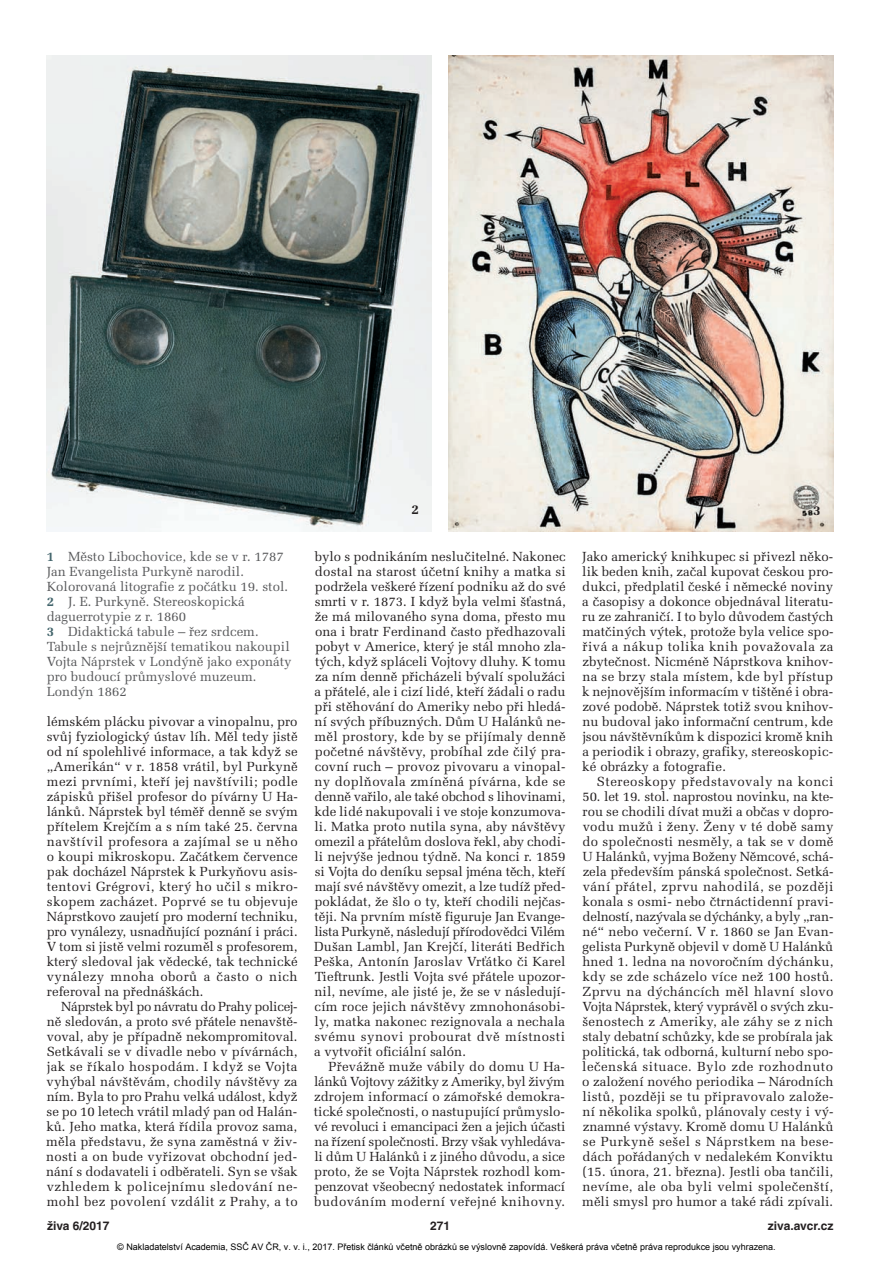
<style>
.page{position:relative;width:893px;height:1263px;background:#fff}
.page>*{position:absolute;margin:0;border:0;box-sizing:border-box;transform-origin:0 0}
.t1{font:700 13.5px "Melior CE";color:#231f20}
.t2{font:13.2px/15px "Melior CE";letter-spacing:.025em;color:#231f20;text-align:justify}
.t3{font:13.2px/15px "Melior CE";color:#57585a}
.t4{font:700 12px "Helvetica CE";color:#231f20}
.t5{font:9px "Arial";color:#000}
.s1{font-weight:700;color:#43656c}
</style>
<div class="page">
<img style="left:449px;top:55px;width:384px;height:476px">
<img style="left:47px;top:55px;width:385px;height:476px">
<p class="t3" style="left:47px;top:551px;width:246px"><span class="s1">1</span> Město Libochovice, kde se v r. 1787<br>Jan Evangelista Purkyně narodil.<br>Kolorovaná litografie z počátku 19. stol.<br><span class="s1">2</span> J. E. Purkyně. Stereoskopická daguerrotypie z r. 1860<br><span class="s1">3</span> Didaktická tabule – řez srdcem.<br>Tabule s nejrůznější tematikou nakoupil<br>Vojta Náprstek v Londýně jako exponáty pro budoucí průmyslové muzeum.<br>Londýn 1862</p>
<p class="t2" style="left:47px;top:716px;width:253px">lémském plácku pivovar a vinopalnu, pro svůj fyziologický ústav líh. Měl tedy jistě od ní spolehlivé informace, a tak když se „Amerikán“ v r. 1858 vrátil, byl Purkyně mezi prvními, kteří jej navštívili; podle zápisků přišel profesor do pívárny U Ha - lánků. Náprstek byl téměř denně se svým přítelem Krejčím a s ním také 25. června navštívil profesora a zajímal se u něho o koupi mikroskopu. Začátkem července pak docházel Náprstek k Purkyňovu asis - tentovi Grégrovi, který ho učil s mikro&shy;skopem zacházet. Poprvé se tu objevuje Ná prstkovo zaujetí pro moderní techniku, pro vynálezy, usnadňující poznání i práci.<br>V tom si jistě velmi rozuměl s profesorem, který sledoval jak vědecké, tak technické vynálezy mnoha oborů a často o nich referoval na přednáškách.</p>
<p class="t2" style="left:46px;top:1001px;width:253px;text-indent:15px">Náprstek byl po návratu do Prahy policej - ně sledován, a proto své přátele nenavště - voval, aby je případně nekompromitoval.<br>Setkávali se v divadle nebo v pívárnách, jak se říkalo hospodám. I když se Vojta vyhýbal návštěvám, chodily návštěvy za ním. Byla to pro Prahu velká událost, když se po 10 letech vrátil mladý pan od Halán&shy;ků. Jeho matka, která řídila provoz sama, měla představu, že syna zaměstná v živ&shy;nosti a on bude vyřizovat obchodní jed&shy;nání s dodavateli i odběrateli. Syn se však vzhledem k policejnímu sledování ne - mohl bez povolení vzdálit z Prahy, a to</p>
<p class="t1" style="left:411px;top:505px;width:9px">2</p>
<p class="t1" style="left:813px;top:506px;width:9px">3</p>
<p class="t2" style="left:314px;top:551px;width:253px">bylo s podnikáním neslučitelné. Nakonec dostal na starost účetní knihy a matka si podržela veškeré řízení podniku až do své smrti v r. 1873. I když byla velmi šťastná, že má milovaného syna doma, přesto mu ona i bratr Ferdinand často předhazovali pobyt v Americe, který je stál mnoho zla&shy;tých, když spláceli Vojtovy dluhy. K tomu za ním denně přicházeli bývalí spolužáci a přátelé, ale i cizí lidé, kteří žádali o radu při stěhování do Ameriky nebo při hledá&shy;ní svých příbuzných. Dům U Halánků ne - měl prostory, kde by se přijímaly denně početné návštěvy, probíhal zde čilý pra&shy;covní ruch – provoz pivovaru a vinopal&shy;ny doplňovala zmíněná pívárna, kde se denně vařilo, ale také obchod s lihovinami, kde lidé nakupovali i ve stoje konzumova - li. Matka proto nutila syna, aby návštěvy omezil a přátelům doslova řekl, aby chodi - li nejvýše jednou týdně. Na konci r. 1859 si Vojta do deníku sepsal jména těch, kteří mají své návštěvy omezit, a lze tudíž před&shy;pokládat, že šlo o ty, kteří chodili nejčas&shy;těji. Na prvním místě figuruje Jan Evange&shy;lista Purkyně, následují přírodovědci Vilém Dušan Lambl, Jan Krejčí, literáti Bedřich Peška, Antonín Jaroslav Vrťátko či Karel Tieftrunk. Jestli Vojta své přátele upozor&shy;nil, nevíme, ale jisté je, že se v následují&shy;cím roce jejich návštěvy zmnohonásobi&shy;ly, matka nakonec rezignovala a nechala svému synovi probourat dvě místnosti a vytvořit oficiální salón.</p>
<p class="t2" style="left:314px;top:1061px;width:253px;text-indent:15px">Převážně muže vábily do domu U Ha - lánků Vojtovy zážitky z Ameriky, byl živým zdrojem informací o zámořské demokra&shy;tické společnosti, o nastupující průmyslo&shy;vé revoluci i emancipaci žen a jejich účasti na řízení společnosti. Brzy však vyhledáva - li dům U Halánků i z jiného důvodu, a sice proto, že se Vojta Náprstek rozhodl kom&shy;penzovat všeobecný nedostatek informací budováním moderní veřejné knihovny.</p>
<p class="t2" style="left:582px;top:551px;width:253px">Jako americký knihkupec si přivezl něko&shy;lik beden knih, začal kupovat českou pro&shy;dukci, předplatil české i německé noviny a časopisy a dokonce objednával literatu&shy;ru ze zahraničí. I to bylo důvodem častých matčiných výtek, protože byla velice spo&shy;řivá a nákup tolika knih považovala za zbytečnost. Nicméně Náprstkova knihov&shy;na se brzy stala místem, kde byl přístup k nejnovějším informacím v tištěné i obra&shy;zové podobě. Náprstek totiž svou knihov - nu budoval jako informační centrum, kde jsou návštěvníkům k dispozici kromě knih a periodik i obrazy, grafiky, stereoskopic&shy;ké obrázky a fotografie.</p>
<p class="t2" style="left:597px;top:776px;width:238px">Stereoskopy představovaly na konci</p>
<p class="t2" style="left:582px;top:791px;width:253px">50. let 19. stol. naprostou novinku, na kte&shy;rou se chodili dívat muži a občas v dopro&shy;vodu mužů i ženy. Ženy v té době samy do společnosti nesměly, a tak se v domě U Halánků, vyjma Boženy Němcové, schá&shy;zela především pánská společnost. Setká&shy;vání přátel, zprvu nahodilá, se později konala s osmi- nebo čtrnáctidenní pravi&shy;delností, nazývala se dýchánky, a byly „ran&shy;né“ nebo večerní. V r. 1860 se Jan Evan&shy;gelista Purkyně objevil v domě U Halánků hned 1. ledna na novoročním dýchánku, kdy se zde scházelo více než 100 hostů.<br>Zprvu na dýcháncích měl hlavní slovo Vojta Náprstek, který vyprávěl o svých zku&shy;šenostech z Ameriky, ale záhy se z nich staly debatní schůzky, kde se probírala jak politická, tak odborná, kulturní nebo spo&shy;lečenská situace. Bylo zde rozhodnuto o založení nového periodika – Národních listů, později se tu připravovalo založe&shy;ní několika spolků, plánovaly cesty i vý - znamné výstavy. Kromě domu U Halánků se Purkyně sešel s Náprstkem na bese&shy;dách pořádaných v nedalekém Konviktu (15. února, 21. března). Jestli oba tančili, nevíme, ale oba byli velmi společenští, měli smysl pro humor a také rádi zpívali.</p>
<p class="t4" style="left:47px;top:1221px;width:64px">živa 6/2017</p>
<p class="t4" style="left:430px;top:1221px;width:22px">271</p>
<p class="t4" style="left:768px;top:1221px;width:67px">ziva.avcr.cz</p>
<p class="t5" style="left:117px;top:1241px;width:660px">© Nakladatelství Academia, SSČ AV ČR, v. v. i., 2017. Přetisk článků včetně obrázků se výslovně zapovídá. Veškerá práva včetně práva reprodukce jsou vyhrazena.</p>
</div>
